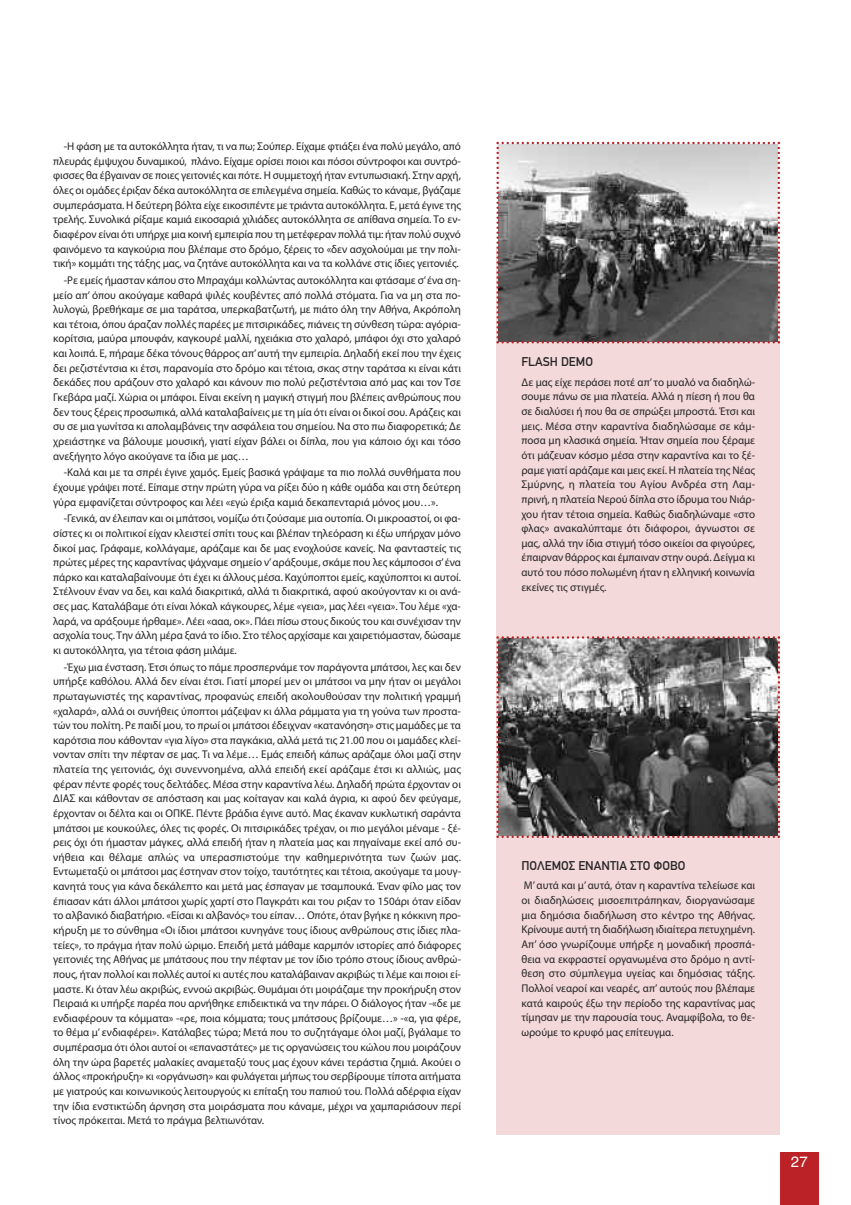
<style>
.page{position:relative;width:851px;height:1205px;background:#fff}
.page>*{position:absolute;margin:0;border:0;box-sizing:border-box;transform-origin:0 0}
.t1{font:15px "Helvetica";color:#fff}
.t2{font:12.5px "CF Din";color:#272526}
.t3{font:11.25px/14.6px "Myriad Pro";color:#272526;text-align:justify}
</style>
<div class="page">
<div style="left:496px;top:248px;width:284px;height:886px;background:#f3d9da"></div>
<div style="left:780px;top:1152px;width:38px;height:53px;background:#ba2228"></div>
<svg style="left:496px;top:142px;width:284px;height:201px"></svg>
<svg style="left:496px;top:636px;width:284px;height:202px"></svg>
<p class="t3" style="left:53px;top:140px;width:409px;text-indent:11px">-Η φάση με τα αυτοκόλλητα ήταν, τι να πω; Σούπερ. Είχαμε φτιάξει ένα πολύ μεγάλο, από πλευράς έμψυχου δυναμικού, πλάνο. Είχαμε ορίσει ποιοι και πόσοι σύντροφοι και συντρό&shy;φισσες θα έβγαιναν σε ποιες γειτονιές και πότε. Η συμμετοχή ήταν εντυπωσιακή. Στην αρχή, όλες οι ομάδες έριξαν δέκα αυτοκόλλητα σε επιλεγμένα σημεία. Καθώς το κάναμε, βγάζαμε συμπεράσματα. Η δεύτερη βόλτα είχε εικοσιπέντε με τριάντα αυτοκόλλητα. Ε, μετά έγινε της τρελής. Συνολικά ρίξαμε καμιά εικοσαριά χιλιάδες αυτοκόλλητα σε απίθανα σημεία. Το εν&shy;διαφέρον είναι ότι υπήρχε μια κοινή εμπειρία που τη μετέφεραν πολλά τιμ: ήταν πολύ συχνό φαινόμενο τα καγκούρια που βλέπαμε στο δρόμο, ξέρεις το «δεν ασχολούμαι με την πολι&shy;τική» κομμάτι της τάξης μας, να ζητάνε αυτοκόλλητα και να τα κολλάνε στις ίδιες γειτονιές.</p>
<p class="t3" style="left:53px;top:274px;width:409px;text-indent:11px">-Ρε εμείς ήμασταν κάπου στο Μπραχάμι κολλώντας αυτοκόλλητα και φτάσαμε σ’ένα ση&shy;μείο απ’ όπου ακούγαμε καθαρά ψιλές κουβέντες από πολλά στόματα. Για να μη στα πο&shy;λυλογώ, βρεθήκαμε σε μια ταράτσα, υπερκαβατζωτή, με πιάτο όλη την Αθήνα, Ακρόπολη και τέτοια, όπου άραζαν πολλές παρέες με πιτσιρικάδες, πιάνεις τη σύνθεση τώρα: αγόρια&shy;κορίτσια, μαύρα μπουφάν, καγκουρέ μαλλί, ηχειάκια στο χαλαρό, μπάφοι όχι στο χαλαρό και λοιπά. Ε, πήραμε δέκα τόνους θάρρος απ’αυτή την εμπειρία. Δηλαδή εκεί που την έχεις δει ρεζιστέντσια κι έτσι, παρανομία στο δρόμο και τέτοια, σκας στην ταράτσα κι είναι κάτι δεκάδες που αράζουν στο χαλαρό και κάνουν πιο πολύ ρεζιστέντσια από μας και τον Τσε Γκεβάρα μαζί. Χώρια οι μπάφοι. Είναι εκείνη η μαγική στιγμή που βλέπεις ανθρώπους που δεν τους ξέρεις προσωπικά, αλλά καταλαβαίνεις με τη μία ότι είναι οι δικοί σου. Αράζεις και συ σε μια γωνίτσα κι απολαμβάνεις την ασφάλεια του σημείου. Να στο πω διαφορετικά; Δε χρειάστηκε να βάλουμε μουσική, γιατί είχαν βάλει οι δίπλα, που για κάποιο όχι και τόσο ανεξήγητο λόγο ακούγανε τα ίδια με μας…</p>
<p class="t3" style="left:53px;top:466px;width:409px;text-indent:11px">-Καλά και με τα σπρέι έγινε χαμός. Εμείς βασικά γράψαμε τα πιο πολλά συνθήματα που έχουμε γράψει ποτέ. Είπαμε στην πρώτη γύρα να ρίξει δύο η κάθε ομάδα και στη δεύτερη γύρα εμφανίζεται σύντροφος και λέει «εγώ έριξα καμιά δεκαπενταριά μόνος μου…».</p>
<p class="t3" style="left:53px;top:512px;width:409px;text-indent:11px">-Γενικά, αν έλειπαν και οι μπάτσοι, νομίζω ότι ζούσαμε μια ουτοπία. Οι μικροαστοί, οι φα&shy;σίστες κι οι πολιτικοί είχαν κλειστεί σπίτι τους και βλέπαν τηλεόραση κι έξω υπήρχαν μόνο δικοί μας. Γράφαμε, κολλάγαμε, αράζαμε και δε μας ενοχλούσε κανείς. Να φανταστείς τις πρώτες μέρες της καραντίνας ψάχναμε σημείο ν’αράξουμε, σκάμε που λες κάμποσοι σ’ένα πάρκο και καταλαβαίνουμε ότι έχει κι άλλους μέσα. Καχύποπτοι εμείς, καχύποπτοι κι αυτοί.<br>Στέλνουν έναν να δει, και καλά διακριτικά, αλλά τι διακριτικά, αφού ακούγονταν κι οι ανά&shy;σες μας. Καταλάβαμε ότι είναι λόκαλ κάγκουρες, λέμε «γεια», μας λέει «γεια». Του λέμε «χα&shy;λαρά, να αράξουμε ήρθαμε». Λέει «ααα, οκ». Πάει πίσω στους δικούς του και συνέχισαν την ασχολία τους. Την άλλη μέρα ξανά το ίδιο. Στο τέλος αρχίσαμε και χαιρετιόμασταν, δώσαμε κι αυτοκόλλητα, για τέτοια φάση μιλάμε.</p>
<p class="t3" style="left:53px;top:660px;width:409px;text-indent:11px">-Έχω μια ένσταση. Έτσι όπως το πάμε προσπερνάμε τον παράγοντα μπάτσοι, λες και δεν υπήρξε καθόλου. Αλλά δεν είναι έτσι. Γιατί μπορεί μεν οι μπάτσοι να μην ήταν οι μεγάλοι πρωταγωνιστές της καραντίνας, προφανώς επειδή ακολουθούσαν την πολιτική γραμμή «χαλαρά», αλλά οι συνήθεις ύποπτοι μάζεψαν κι άλλα ράμματα για τη γούνα των προστα&shy;τών του πολίτη. Ρε παιδί μου, το πρωί οι μπάτσοι έδειχναν «κατανόηση» στις μαμάδες με τα καρότσια που κάθονταν «για λίγο» στα παγκάκια, αλλά μετά τις 21.00 που οι μαμάδες κλεί&shy;νονταν σπίτι την πέφταν σε μας. Τι να λέμε… Εμάς επειδή κάπως αράζαμε όλοι μαζί στην πλατεία της γειτονιάς, όχι συνεννοημένα, αλλά επειδή εκεί αράζαμε έτσι κι αλλιώς, μας φέραν πέντε φορές τους δελτάδες. Μέσα στην καραντίνα λέω. Δηλαδή πρώτα έρχονταν οι ΔΙΑΣ και κάθονταν σε απόσταση και μας κοίταγαν και καλά άγρια, κι αφού δεν φεύγαμε, έρχονταν οι δέλτα και οι ΟΠΚΕ. Πέντε βράδια έγινε αυτό. Μας έκαναν κυκλωτική σαράντα μπάτσοι με κουκούλες, όλες τις φορές. Οι πιτσιρικάδες τρέχαν, οι πιο μεγάλοι μέναμε - ξέ&shy;ρεις όχι ότι ήμασταν μάγκες, αλλά επειδή ήταν η πλατεία μας και πηγαίναμε εκεί από συ&shy;νήθεια και θέλαμε απλώς να υπερασπιστούμε την καθημερινότητα των ζωών μας.<br>Εντωμεταξύ οι μπάτσοι μας έστηναν στον τοίχο, ταυτότητες και τέτοια, ακούγαμε τα μουγ&shy;κανητά τους για κάνα δεκάλεπτο και μετά μας έσπαγαν με τσαμπουκά. Έναν φίλο μας τον έπιασαν κάτι άλλοι μπάτσοι χωρίς χαρτί στο Παγκράτι και του ριξαν το 150άρι όταν είδαν το αλβανικό διαβατήριο. «Είσαι κι αλβανός» του είπαν… Οπότε, όταν βγήκε η κόκκινη προ&shy;κήρυξη με το σύνθημα «Οι ίδιοι μπάτσοι κυνηγάνε τους ίδιους ανθρώπους στις ίδιες πλα&shy;τείες», το πράγμα ήταν πολύ ώριμο. Επειδή μετά μάθαμε καρμπόν ιστορίες από διάφορες γειτονιές της Αθήνας με μπάτσους που την πέφταν με τον ίδιο τρόπο στους ίδιους ανθρώ&shy;πους, ήταν πολλοί και πολλές αυτοί κι αυτές που καταλάβαιναν ακριβώς τι λέμε και ποιοι εί&shy;μαστε. Κι όταν λέω ακριβώς, εννοώ ακριβώς. Θυμάμαι ότι μοιράζαμε την προκήρυξη στον Πειραιά κι υπήρξε παρέα που αρνήθηκε επιδεικτικά να την πάρει. Ο διάλογος ήταν -«δε με ενδιαφέρουν τα κόμματα» -«ρε, ποια κόμματα; τους μπάτσους βρίζουμε…» -«α, για φέρε, το θέμα μ’ ενδιαφέρει». Κατάλαβες τώρα; Μετά που το συζητάγαμε όλοι μαζί, βγάλαμε το συμπέρασμα ότι όλοι αυτοί οι «επαναστάτες» με τις οργανώσεις του κώλου που μοιράζουν όλη την ώρα βαρετές μαλακίες αναμεταξύ τους μας έχουν κάνει τεράστια ζημιά. Ακούει ο άλλος «προκήρυξη» κι «οργάνωση» και φυλάγεται μήπως του σερβίρουμε τίποτα αιτήματα με γιατρούς και κοινωνικούς λειτουργούς κι επίταξη του παπιού του. Πολλά αδέρφια είχαν την ίδια ενστικτώδη άρνηση στα μοιράσματα που κάναμε, μέχρι να χαμπαριάσουν περί τίνος πρόκειται. Μετά το πράγμα βελτιωνόταν.</p>
<p class="t2" style="left:521px;top:355px;width:73px">FLASH DEMO</p>
<p class="t3" style="left:521px;top:376px;width:235px">Δε μας είχε περάσει ποτέ απ’ το μυαλό να διαδηλώ&shy;σουμε πάνω σε μια πλατεία. Αλλά η πίεση ή που θα σε διαλύσει ή που θα σε σπρώξει μπροστά. Έτσι και μεις. Μέσα στην καραντίνα διαδηλώσαμε σε κάμ&shy;ποσα μη κλασικά σημεία. Ήταν σημεία που ξέραμε ότι μάζευαν κόσμο μέσα στην καραντίνα και το ξέ&shy;ραμε γιατί αράζαμε και μεις εκεί. Η πλατεία της Νέας Σμύρνης, η πλατεία του Αγίου Ανδρέα στη Λαμ&shy;πρινή, η πλατεία Νερού δίπλα στο ίδρυμα του Νιάρ&shy;χου ήταν τέτοια σημεία. Καθώς διαδηλώναμε «στο φλας» ανακαλύπταμε ότι διάφοροι, άγνωστοι σε μας, αλλά την ίδια στιγμή τόσο οικείοι σα φιγούρες, έπαιρναν θάρρος και έμπαιναν στην ουρά. Δείγμα κι αυτό του πόσο πολωμένη ήταν η ελληνική κοινωνία εκείνες τις στιγμές.</p>
<p class="t2" style="left:521px;top:858px;width:165px">ΠΟΛΕΜΟΣ ΕΝΑΝΤΙΑ ΣΤΟ ΦΟΒΟ</p>
<p class="t3" style="left:521px;top:879px;width:235px">Μ’ αυτά και μ’ αυτά, όταν η καραντίνα τελείωσε και οι διαδηλώσεις μισοεπιτράπηκαν, διοργανώσαμε μια δημόσια διαδήλωση στο κέντρο της Αθήνας.<br>Κρίνουμε αυτή τη διαδήλωση ιδιαίτερα πετυχημένη.<br>Απ’ όσο γνωρίζουμε υπήρξε η μοναδική προσπά&shy;θεια να εκφραστεί οργανωμένα στο δρόμο η αντί&shy;θεση στο σύμπλεγμα υγείας και δημόσιας τάξης.<br>Πολλοί νεαροί και νεαρές, απ’ αυτούς που βλέπαμε κατά καιρούς έξω την περίοδο της καραντίνας μας τίμησαν με την παρουσία τους. Αναμφίβολα, το θε&shy;ωρούμε το κρυφό μας επίτευγμα.</p>
<h1 class="t1" style="left:790px;top:1153px;width:18px">27</h1>
</div>
